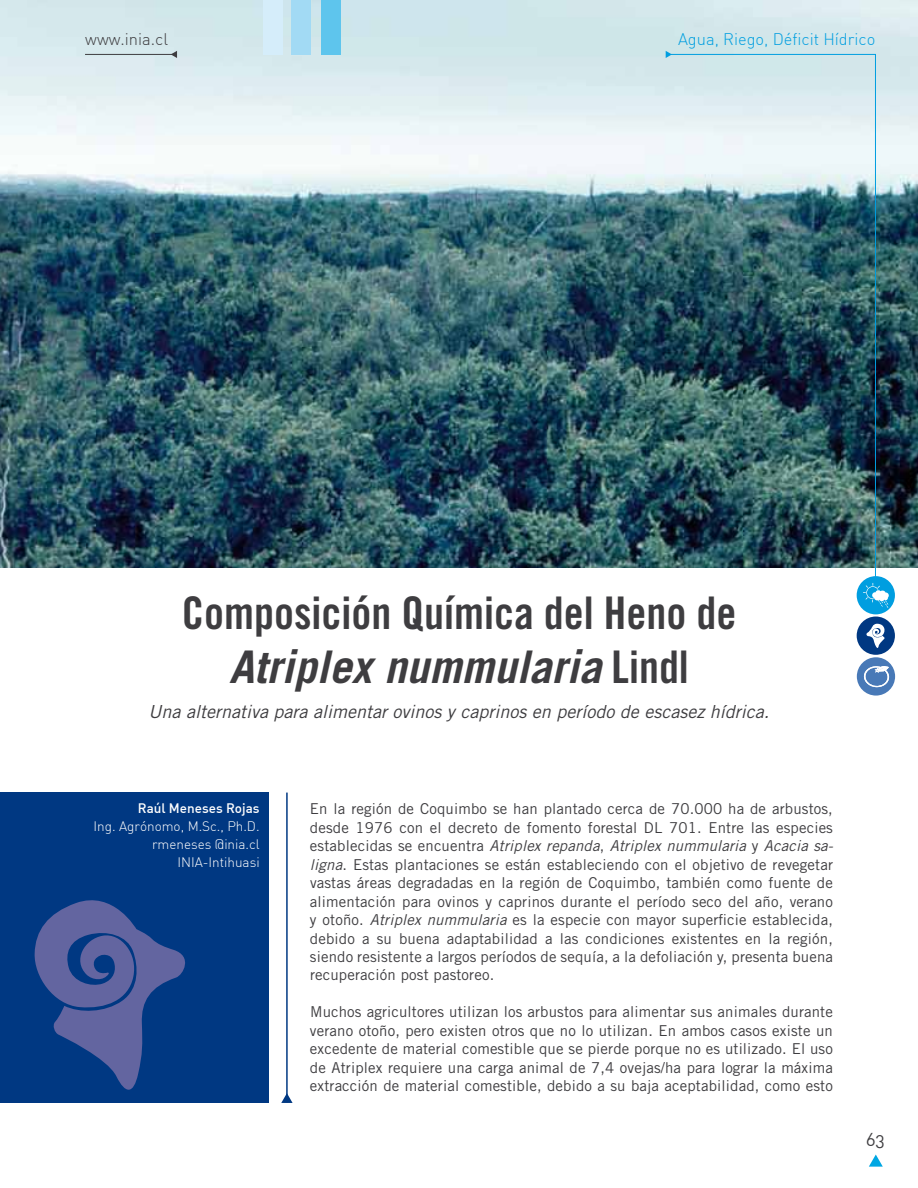
<style>
.page{position:relative;width:918px;height:1188px;background:#fff}
.page>*{position:absolute;margin:0;border:0;box-sizing:border-box;transform-origin:0 0}
.t1{font:45px "Trade Gothic LT Std Bd Cn 20";color:#3e3d40}
.t2{font:italic 700 45px "Trade Gothic LT Std";color:#3e3d40}
.t3{font:italic 18px "Trade Gothic LT Std";color:#3e3d40}
.t4{font:18px "DIN Alternate";color:#3e3d40}
.t5{font:300 16.5px "DIN Alternate";color:#009ee0}
.t6{font:300 16.5px "DIN Alternate";color:#3e3d40}
.t7{font:15px/18.5px "Trade Gothic LT Std";letter-spacing:.01em;color:#3e3d40;text-align:justify}
.t8{font:300 13.5px/18px "DIN Alternate";color:#fff;text-align:right}
.t9{font:500 13.5px "DIN Alternate";color:#fff}
.s1{font-family:"Trade Gothic LT Std Bd Cn 20";font-weight:400;font-style:normal}
.s2{font-style:italic}
</style>
<div class="page">
<img style="left:1px;top:0;width:917px;height:567px">
<img style="left:670px;top:54px;width:206px;height:524px">
<svg style="left:171px;top:51px;width:6px;height:7px"></svg>
<hr style="left:85px;top:54px;width:92px;height:1px;background:#3e3d40">
<svg style="left:666px;top:51px;width:6px;height:7px"></svg>
<svg style="left:869px;top:1155px;width:14px;height:12px"></svg>
<div style="left:857px;top:576px;width:38px;height:38px;background:#009ee0;border-radius:50%"></div>
<svg style="left:863px;top:583px;width:26px;height:25px"></svg>
<div style="left:857px;top:617px;width:38px;height:38px;background:#003882;border-radius:50%"></div>
<svg style="left:866px;top:623px;width:19px;height:25px"></svg>
<div style="left:857px;top:657px;width:38px;height:39px;background:#4879b7;border-radius:50%"></div>
<svg style="left:863px;top:666px;width:26px;height:22px"></svg>
<div style="left:263px;top:0;width:20px;height:54px;background:#d5edfa"></div>
<div style="left:291px;top:0;width:20px;height:54px;background:#a2daf4"></div>
<div style="left:321px;top:0;width:20px;height:54px;background:#5ec5ed"></div>
<div style="left:0;top:793px;width:268px;height:310px;background:#003882"></div>
<hr style="left:286px;top:793px;width:2px;height:309px;background:#003882">
<svg style="left:281px;top:1093px;width:12px;height:10px"></svg>
<svg style="left:34px;top:900px;width:151px;height:190px"></svg>
<p class="t6" style="left:85px;top:29px;width:84px">www.inia.cl</p>
<p class="t5" style="left:678px;top:29px;width:199px">Agua, Riego, Déficit Hídrico</p>
<h1 class="t1" style="left:182px;top:586px;width:556px">Composición Química del Heno de</h1>
<h1 class="t2" style="left:229px;top:640px;width:461px">Atriplex nummularia <span class="s1">Lindl</span></h1>
<p class="t3" style="left:149px;top:700px;width:622px">Una alternativa para alimentar ovinos y caprinos en período de escasez hídrica.</p>
<p class="t9" style="left:138px;top:800px;width:123px">Raúl Meneses Rojas</p>
<p class="t8" style="left:94px;top:817px;width:168px">Ing. Agrónomo, M.Sc., Ph.D. rmeneses @inia.cl<br>INIA-Intihuasi</p>
<p class="t7" style="left:310px;top:800px;width:525px">En la región de Coquimbo se han plantado cerca de 70.000 ha de arbustos, desde 1976 con el decreto de fomento forestal DL 701. Entre las especies establecidas se encuentra <span class="s2">Atriplex repanda</span>, <span class="s2">Atriplex nummularia</span> y <span class="s2">Acacia sa&shy;ligna</span>. Estas plantaciones se están estableciendo con el objetivo de revegetar vastas áreas degradadas en la región de Coquimbo, también como fuente de alimentación para ovinos y caprinos durante el período seco del año, verano y otoño. <span class="s2">Atriplex nummularia</span> es la especie con mayor superficie establecida, debido a su buena adaptabilidad a las condiciones existentes en la región, siendo resistente a largos períodos de sequía, a la defoliación y, presenta buena recuperación post pastoreo.</p>
<p class="t7" style="left:310px;top:1003px;width:525px">Muchos agricultores utilizan los arbustos para alimentar sus animales durante verano otoño, pero existen otros que no lo utilizan. En ambos casos existe un excedente de material comestible que se pierde porque no es utilizado. El uso de Atriplex requiere una carga animal de 7,4 ovejas/ha para lograr la máxima extracción de material comestible, debido a su baja aceptabilidad, como esto</p>
<p class="t4" style="left:866px;top:1128px;width:20px">63</p>
</div>
